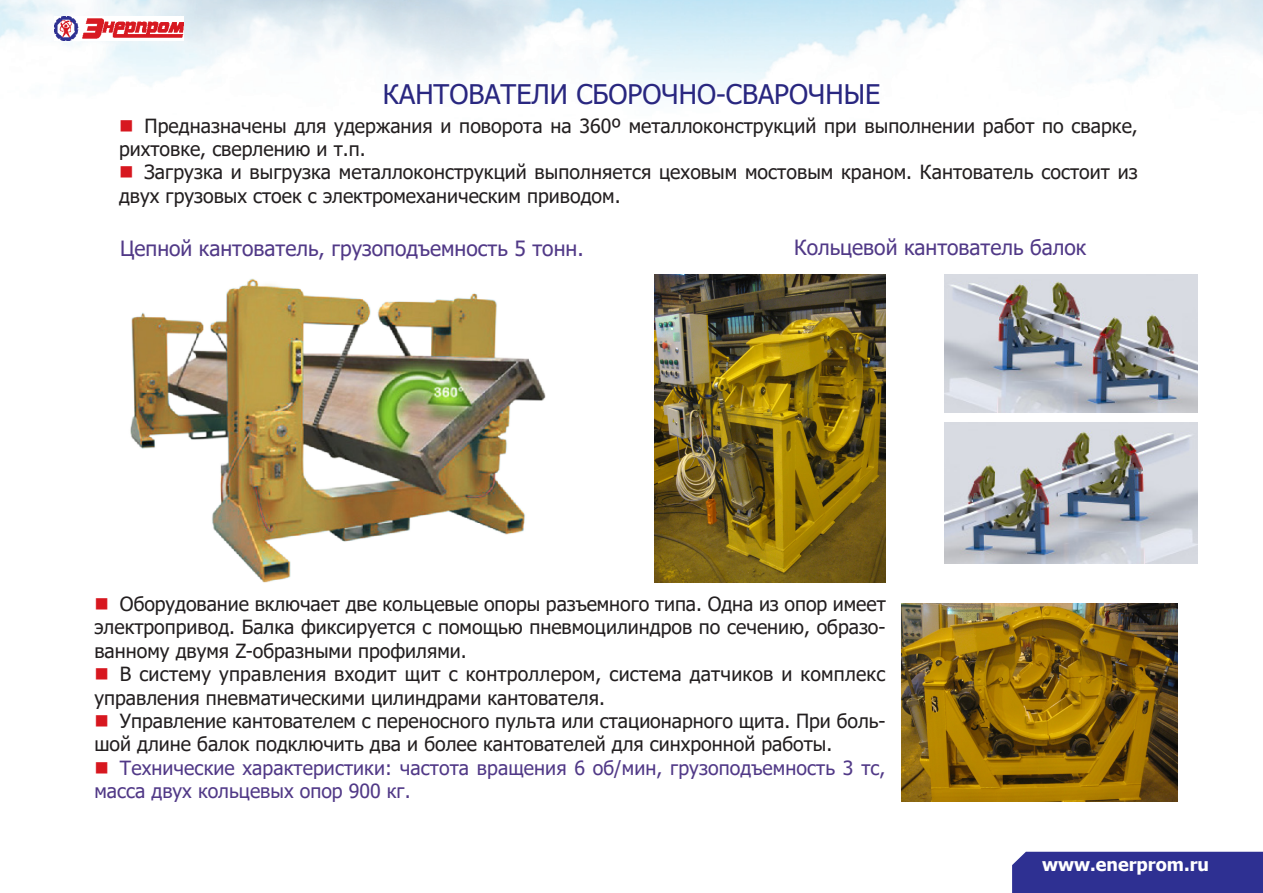
<style>
.page{position:relative;width:1263px;height:893px;background:#fff}
.page>*{position:absolute;margin:0;border:0;box-sizing:border-box;transform-origin:0 0}
.ЗАГОЛОВОК{font:27px "Tahoma";color:#292780}
.Text{font:21px "Tahoma";color:#513987}
.t1{font:19.5px/23.4px "Tahoma";color:#231f20}
.t2{font:19.5px/23.4px "Tahoma";letter-spacing:.005em;color:#513987}
.t3{font:700 18px "Tahoma";color:#fff}
</style>
<div class="page">
<div style="left:1012px;top:852px;width:251px;height:41px;background:#2e3092"></div>
<img style="left:54px;top:16px;width:130px;height:25px">
<img style="left:130px;top:278px;width:416px;height:305px">
<img style="left:902px;top:604px;width:276px;height:198px">
<img style="left:654px;top:274px;width:232px;height:309px">
<img style="left:945px;top:274px;width:252px;height:139px">
<img style="left:945px;top:423px;width:252px;height:140px">
<p class="ЗАГОЛОВОК" style="left:383px;top:76px;width:499px">КАНТОВАТЕЛИ СБОРОЧНО-СВАРОЧНЫЕ</p>
<p class="t1" style="left:119px;top:115px;width:1020px;text-indent:26px">Предназначены для удержания и поворота на 360º металлоконструкций при выполнении работ по сварке, рихтовке, сверлению и т.п.</p>
<p class="t1" style="left:119px;top:162px;width:1020px;text-indent:26px">Загрузка и выгрузка металлоконструкций выполняется цеховым мостовым краном. Кантователь состоит из двух грузовых стоек с электромеханическим приводом.</p>
<p class="Text" style="left:120px;top:234px;width:465px">Цепной кантователь, грузоподъемность 5 тонн.</p>
<p class="Text" style="left:794px;top:234px;width:294px">Кольцевой кантователь балок</p>
<p class="t1" style="left:94px;top:593px;width:793px;text-align:justify;text-indent:26px">Оборудование включает две кольцевые опоры разъемного типа. Одна из опор имеет электропривод. Балка фиксируется с помощью пневмоцилиндров по сечению, образо&shy;ванному двумя Z-образными профилями.</p>
<p class="t1" style="left:94px;top:663px;width:792px;text-indent:26px">В систему управления входит щит с контроллером, система датчиков и комплекс управления пневматическими цилиндрами кантователя.</p>
<p class="t1" style="left:94px;top:710px;width:793px;text-indent:26px">Управление кантователем с переносного пульта или стационарного щита. При боль&shy;шой длине балок подключить два и более кантователей для синхронной работы.</p>
<p class="t2" style="left:94px;top:757px;width:792px;text-indent:26px">Технические характеристики: частота вращения 6 об/мин, грузоподъемность 3 тс, масса двух кольцевых опор 900 кг.</p>
<p class="t3" style="left:1042px;top:851px;width:168px">www.enerprom.ru</p>
</div>
